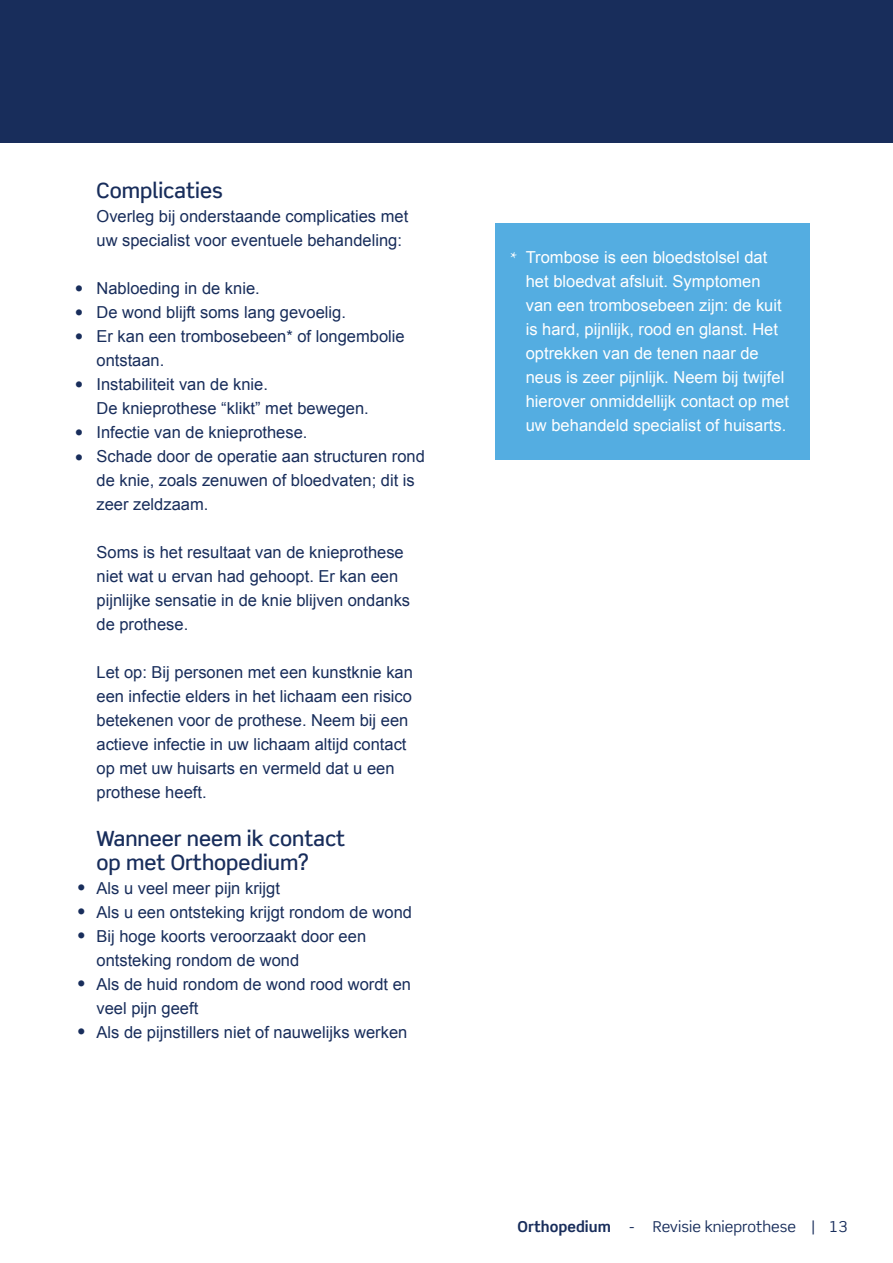
<style>
.page{position:relative;width:893px;height:1263px;background:#fff}
.page>*{position:absolute;margin:0;border:0;box-sizing:border-box;transform-origin:0 0}
.t1{font:24px/24px "Arial";color:#182d5b;text-align:justify}
.t2{font:500 21px/24px "Scene Std";color:#182d5b}
.t3{font:18px "Minion Pro";color:#fff}
.t4{font:16.5px/24px "Arial";color:#182d5b}
.t5{font:16.5px/24px "Arial";color:#fff}
.t6{font:15px "Scene Std";color:#182d5b}
.s1{font-weight:700}
</style>
<div class="page">
<div style="left:0;top:0;width:893px;height:142px;background:#182d5b"></div>
<div style="left:495px;top:223px;width:315px;height:237px;background:#54ade1"></div>
<h1 class="t1" style="left:75px;top:277px;width:10px">• • •</h1>
<h1 class="t1" style="left:75px;top:361px;width:10px;line-height:48px">• •</h1>
<h1 class="t1" style="left:75px;top:446px;width:10px">•</h1>
<h1 class="t1" style="left:77px;top:876px;width:10px">• • •</h1>
<h1 class="t1" style="left:77px;top:960px;width:10px;line-height:48px">• •</h1>
<p class="t2" style="left:97px;top:178px;width:128px">Complicaties</p>
<p class="t4" style="left:97px;top:204px;width:313px">Overleg bij onderstaande complicaties met uw specialist voor eventuele behandeling:</p>
<p class="t4" style="left:97px;top:276px;width:330px">Nabloeding in de knie.<br>De wond blijft soms lang gevoelig.<br>Er kan een trombosebeen* of longembolie ontstaan.<br>Instabiliteit van de knie.<br>De knieprothese “klikt” met bewegen.<br>Infectie van de knieprothese.<br>Schade door de operatie aan structuren rond de knie, zoals zenuwen of bloedvaten; dit is zeer zeldzaam.</p>
<p class="t4" style="left:97px;top:540px;width:315px">Soms is het resultaat van de knieprothese niet wat u ervan had gehoopt. Er kan een pijnlijke sensatie in de knie blijven ondanks de prothese.</p>
<p class="t4" style="left:97px;top:660px;width:318px">Let op: Bij personen met een kunstknie kan een infectie elders in het lichaam een risico betekenen voor de prothese. Neem bij een actieve infectie in uw lichaam altijd contact op met uw huisarts en vermeld dat u een prothese heeft.</p>
<p class="t2" style="left:97px;top:826px;width:250px">Wanneer neem ik contact op met Orthopedium?</p>
<p class="t4" style="left:97px;top:876px;width:317px">Als u veel meer pijn krijgt<br>Als u een ontsteking krijgt rondom de wond<br>Bij hoge koorts veroorzaakt door een ontsteking rondom de wond<br>Als de huid rondom de wond rood wordt en veel pijn geeft<br>Als de pijnstillers niet of nauwelijks werken</p>
<p class="t3" style="left:510px;top:247px;width:9px">*</p>
<p class="t5" style="left:526px;top:245px;width:265px">Trombose is een bloedstolsel dat het bloedvat afsluit. Symptomen van een trombosebeen zijn: de kuit is hard, pijnlijk, rood en glanst. Het optrekken van de tenen naar de neus is zeer pijnlijk. Neem bij twijfel hierover onmiddellijk contact op met uw behandeld specialist of huisarts.</p>
<p class="t6" style="left:518px;top:1217px;width:331px"><span class="s1">Orthopedium</span> - Revisie knieprothese | 13</p>
</div>
